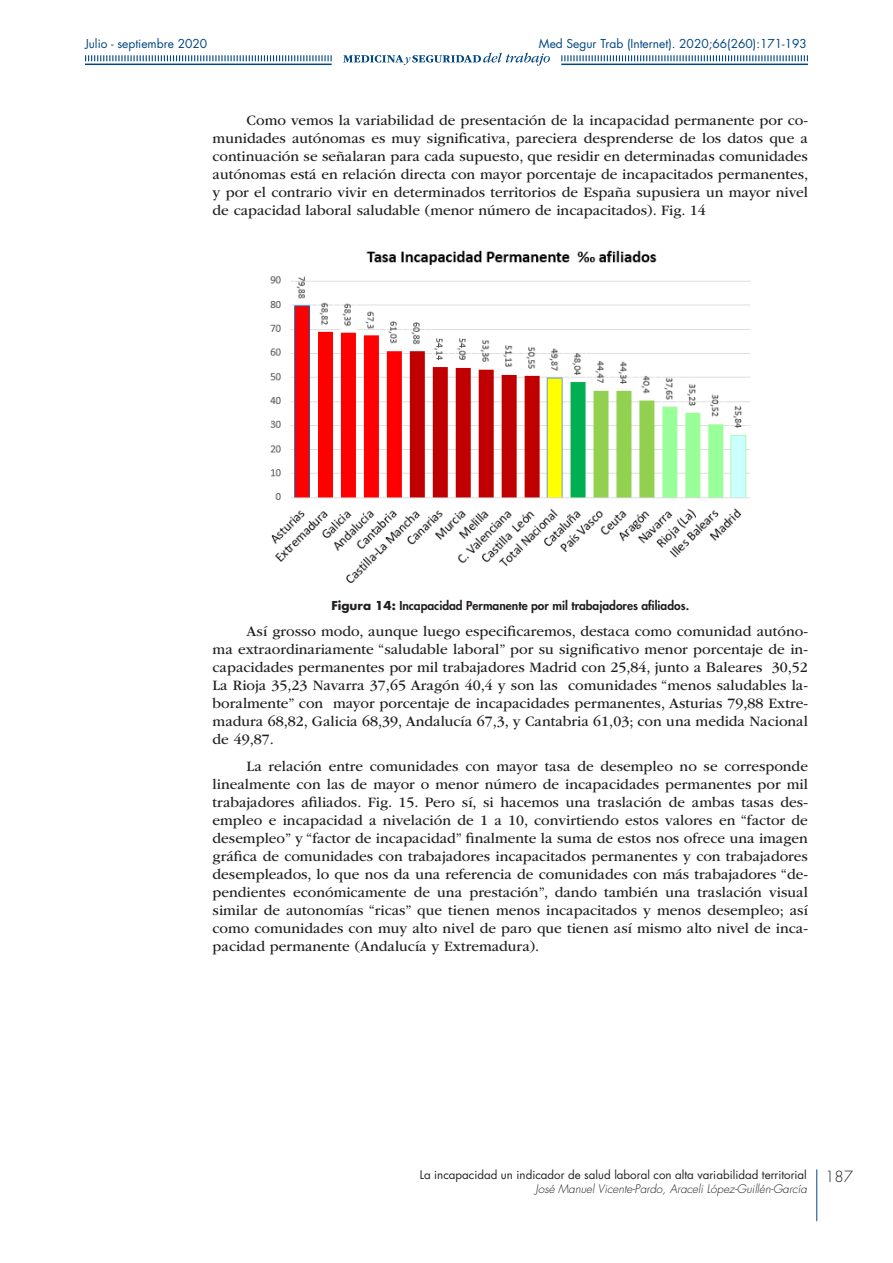
<style>
.page{position:relative;width:893px;height:1263px;background:#fff}
.page>*{position:absolute;margin:0;border:0;box-sizing:border-box;transform-origin:0 0}
.t1{font:15px/18px "ITC Garamond Std";color:#231f20;text-align:justify}
.t2{font:300 15px "Futura Std";color:#231f20}
.t3{font:12px "Futura Std";color:#004682}
.sps_figur_titulo{font:800 12px "Futura Std";color:#231f20}
.t4{font:11.55px "Futura Std";color:#231f20}
.t5{font:italic 300 11.55px "Futura Std";color:#231f20}
.s1{font-weight:700}
</style>
<div class="page">
<svg style="left:343px;top:53px;width:207px;height:13px"></svg>
<svg style="left:85px;top:55px;width:247px;height:6px"></svg>
<svg style="left:561px;top:55px;width:247px;height:6px"></svg>
<hr style="left:85px;top:64px;width:247px;height:1px;background:#004682">
<hr style="left:561px;top:64px;width:247px;height:1px;background:#004682">
<img style="left:270px;top:250px;width:481px;height:333px">
<hr style="left:816px;top:1169px;width:1px;height:52px;background:#004682">
<p class="t3" style="left:85px;top:36px;width:124px">Julio - septiembre 2020</p>
<p class="t3" style="left:539px;top:36px;width:269px">Med Segur Trab (Internet). 2020;66(260):171-193</p>
<p class="t1" style="left:213px;top:112px;width:597px;text-indent:34px">Como vemos la variabilidad de presentación de la incapacidad permanente por co&shy;munidades autónomas es muy significativa, pareciera desprenderse de los datos que a continuación se señalaran para cada supuesto, que residir en determinadas comunidades autónomas está en relación directa con mayor porcentaje de incapacitados permanentes, y por el contrario vivir en determinados territorios de España supusiera un mayor nivel de capacidad laboral saludable (menor número de incapacitados). Fig. 14</p>
<p class="sps_figur_titulo" style="left:331px;top:598px;width:359px"><span class="s1">Figura 14:</span> Incapacidad Permanente por mil trabajadores afiliados.</p>
<p class="t1" style="left:213px;top:623px;width:597px;text-indent:34px">Así grosso modo, aunque luego especificaremos, destaca como comunidad autóno&shy;ma extraordinariamente “saludable laboral” por su significativo menor porcentaje de in&shy;capacidades permanentes por mil trabajadores Madrid con 25,84, junto a Baleares 30,52<br>La Rioja 35,23 Navarra 37,65 Aragón 40,4 y son las comunidades “menos saludables la&shy;boralmente” con mayor porcentaje de incapacidades permanentes, Asturias 79,88 Extre&shy;madura 68,82, Galicia 68,39, Andalucía 67,3, y Cantabria 61,03; con una medida Nacional de 49,87.</p>
<p class="t1" style="left:213px;top:757px;width:597px;text-indent:34px">La relación entre comunidades con mayor tasa de desempleo no se corresponde linealmente con las de mayor o menor número de incapacidades permanentes por mil trabajadores afiliados. Fig. 15. Pero sí, si hacemos una traslación de ambas tasas des&shy;empleo e incapacidad a nivelación de 1 a 10, convirtiendo estos valores en “factor de desempleo” y “factor de incapacidad” finalmente la suma de estos nos ofrece una imagen gráfica de comunidades con trabajadores incapacitados permanentes y con trabajadores desempleados, lo que nos da una referencia de comunidades con más trabajadores “de&shy;pendientes económicamente de una prestación”, dando también una traslación visual similar de autonomías “ricas” que tienen menos incapacitados y menos desempleo; así como comunidades con muy alto nivel de paro que tienen así mismo alto nivel de inca&shy;pacidad permanente (Andalucía y Extremadura).</p>
<p class="t4" style="left:420px;top:1167px;width:389px">La incapacidad un indicador de salud laboral con alta variabilidad territorial</p>
<p class="t5" style="left:536px;top:1181px;width:273px">José Manuel Vicente-Pardo, Araceli López-Guillén-García</p>
<p class="t2" style="left:825px;top:1167px;width:29px">187</p>
</div>
